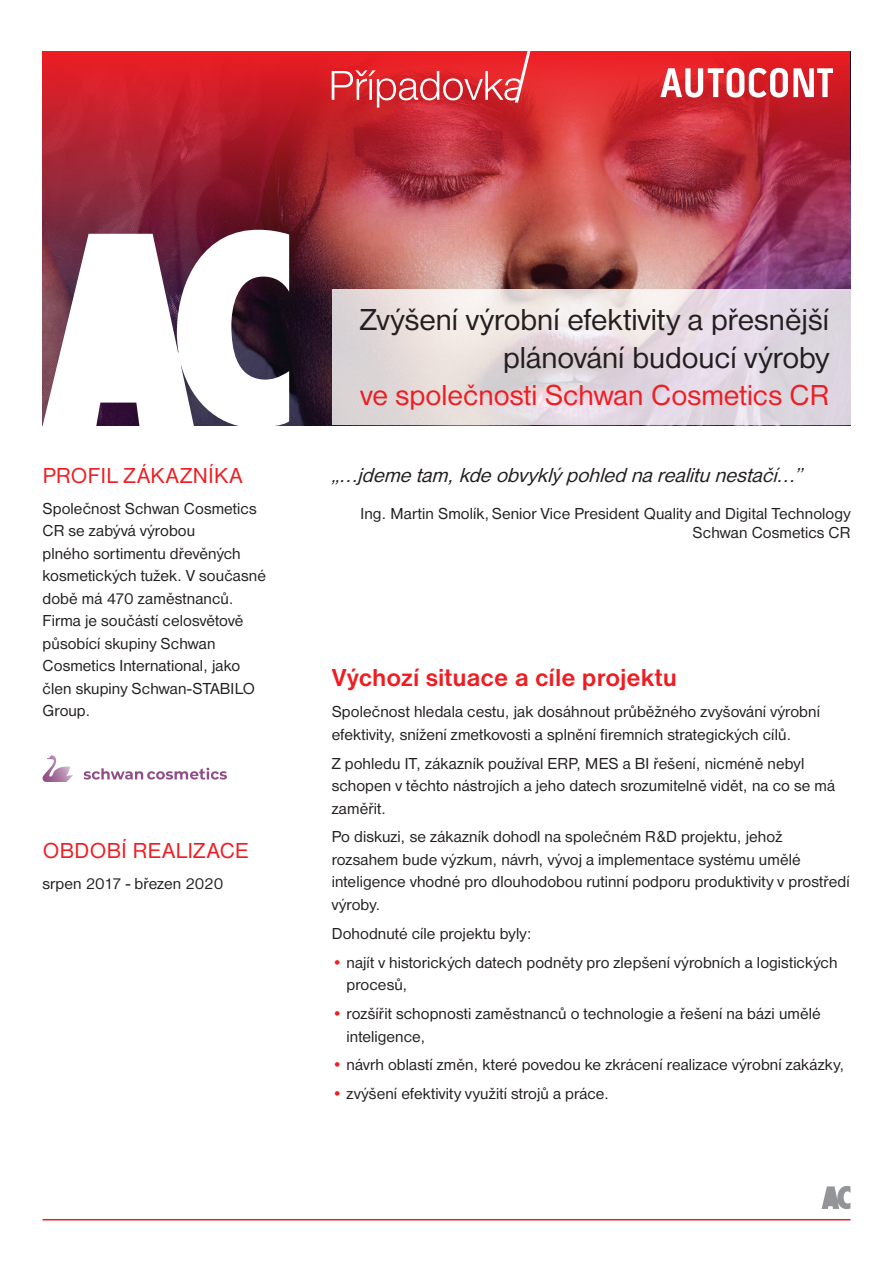
<style>
.page{position:relative;width:893px;height:1263px;background:#fff}
.page>*{position:absolute;margin:0;border:0;box-sizing:border-box;transform-origin:0 0}
.t1{font:31.5px/37.5px "Nimbus Sans DOT";color:#231f20;text-align:right}
.t2{font:30px "Nimbus Sans DOT";color:#ee1d23}
.t3{font:700 25.5px "Nimbus Sans DOT";color:#ee1d23}
.t4{font:22.5px "Nimbus Sans DOT";letter-spacing:.02em;color:#ee1d23}
.t5{font:italic 21px "Nimbus Sans DOT";color:#231f20}
.t6{font:16.5px/22.5px "Nimbus Sans DOT";letter-spacing:.005em;color:#231f20}
.s1{color:#ee1d23}
</style>
<div class="page">
<img style="left:43px;top:51px;width:807px;height:249px">
<svg style="left:660px;top:68px;width:173px;height:30px"></svg>
<svg style="left:332px;top:289px;width:518px;height:136px;background:#e4dbe0"></svg>
<svg style="left:43px;top:229px;width:246px;height:197px"></svg>
<svg style="left:332px;top:51px;width:198px;height:57px;background:#e13e43"></svg>
<svg style="left:822px;top:1186px;width:28px;height:23px"></svg>
<hr style="left:43px;top:1219px;width:807px;height:1px;background:#ee1d23">
<svg style="left:43px;top:755px;width:30px;height:27px"></svg>
<svg style="left:84px;top:768px;width:143px;height:12px"></svg>
<h3 class="t4" style="left:43px;top:463px;width:201px">PROFIL ZÁKAZNÍKA</h3>
<p class="t6" style="left:43px;top:497px;width:225px">Společnost Schwan Cosmetics<br>CR se zabývá výrobou<br>plného sortimentu dřevěných kosmetických tužek. V současné době má 470 zaměstnanců.<br>Firma je součástí celosvětově působící skupiny Schwan<br>Cosmetics International, jako člen skupiny Schwan-STABILO<br>Group.</p>
<h3 class="t4" style="left:43px;top:838px;width:32px">Období</h3>
<h3 class="t4" style="left:133px;top:838px;width:14px">realizace</h3>
<p class="t6" style="left:43px;top:872px;width:182px">srpen 2017 - březen 2020</p>
<h1 class="t1" style="left:360px;top:301px;width:471px">Zvýšení výrobní efektivity a přesnější plánování budoucí výroby</h1>
<h2 class="t2" style="left:360px;top:378px;width:470px">ve společnosti Schwan Cosmetics CR</h2>
<p class="t5" style="left:332px;top:463px;width:478px">„…jdemetam,kdeobvyklýpohlednarealitunestačí…”</p>
<p class="t6" style="left:360px;top:503px;width:491px;line-height:19.8px;text-align:right">Ing. Martin Smolík,Senior Vice President Quality and Digital Technology<br>Schwan Cosmetics CR</p>
<h3 class="t3" style="left:332px;top:663px;width:347px">Výchozí situace a cíle projektu</h3>
<p class="t6" style="left:332px;top:701px;width:490px">Společnost hledala cestu, jak dosáhnout průběžného zvyšování výrobní efektivity, snížení zmetkovosti a splnění firemních strategických cílů.</p>
<p class="t6" style="left:332px;top:752px;width:505px">Z pohledu IT, zákazník používal ERP, MES a BI řešení, nicméně nebyl schopen v těchto nástrojích a jeho datech srozumitelně vidět, na co se má zaměřit.</p>
<p class="t6" style="left:332px;top:826px;width:519px">Po diskuzi, se zákazník dohodl na společném R&amp;D projektu, jehož rozsahem bude výzkum, návrh, vývoj a implementace systému umělé inteligence vhodné pro dlouhodobou rutinní podporu produktivity v prostředí výroby.</p>
<p class="t6" style="left:332px;top:922px;width:201px">Dohodnuté cíle projektu byly:</p>
<p class="t6" style="left:347px;top:951px;width:493px;text-indent:-15px"><span class="s1">•</span> najít v historických datech podněty pro zlepšení výrobních a logistických procesů,</p>
<p class="t6" style="left:347px;top:1002px;width:476px;text-indent:-15px"><span class="s1">•</span> rozšířit schopnosti zaměstnanců o technologie a řešení na bázi umělé inteligence,</p>
<p class="t6" style="left:332px;top:1054px;width:514px"><span class="s1">•</span> návrh oblastí změn, které povedou ke zkrácení realizace výrobní zakázky,</p>
<p class="t6" style="left:332px;top:1083px;width:279px"><span class="s1">•</span> zvýšení efektivity využití strojů a práce.</p>
</div>
